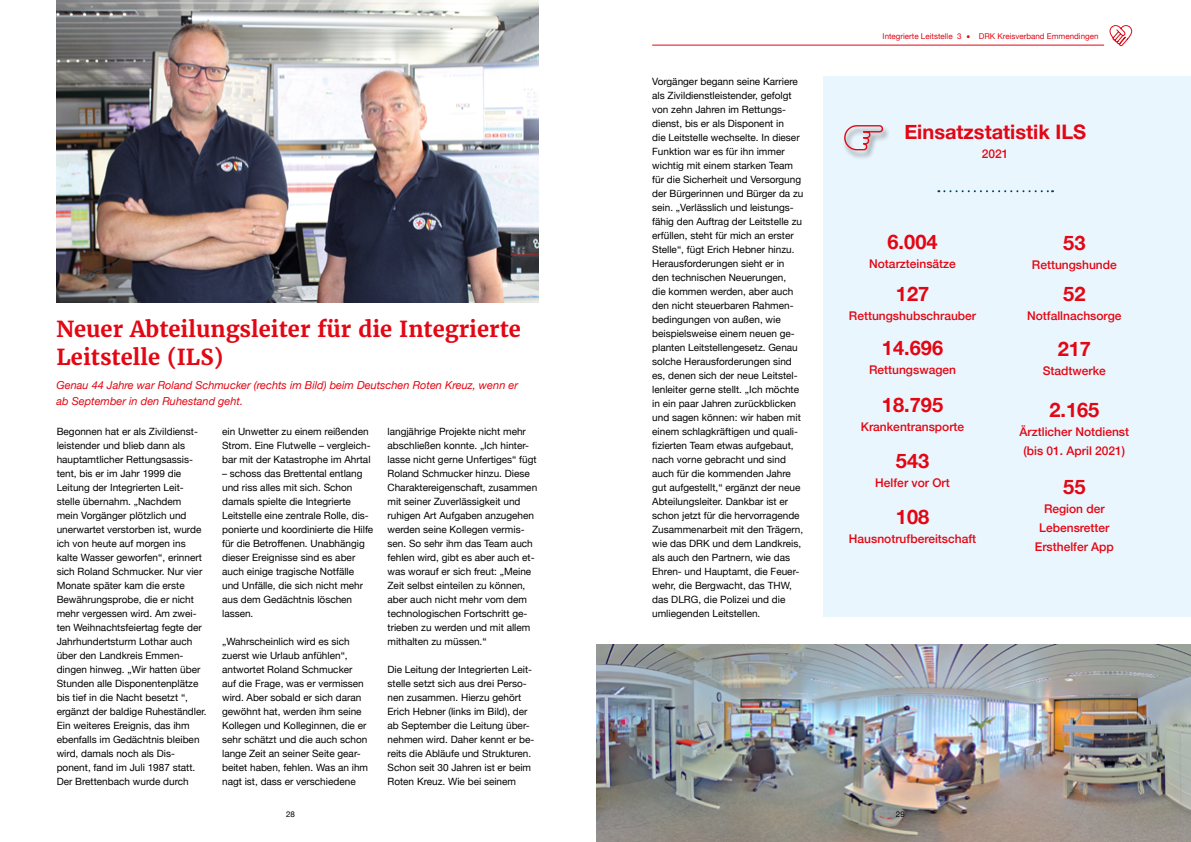
<style>
.page{position:relative;width:1191px;height:842px;background:#fff}
.page>*{position:absolute;margin:0;border:0;box-sizing:border-box;transform-origin:0 0}
.t1{font:700 22px/28px "Merriweather";color:#e30613}
.t2{font:700 20px "Helvetica Neue";color:#e30613}
.t3{font:500 12px/19px "Helvetica Neue";color:#e30613;text-align:center}
.t4{font:italic 11px/16px "Helvetica Neue";color:#e30613}
.t5{font:10px/14px "Helvetica Neue";color:#000}
.t6{font:8px "Helvetica Neue";color:#e30613}
.t7{font:8px "Helvetica Neue";color:#000}
</style>
<div class="page">
<img style="left:596px;top:645px;width:595px;height:197px">
<svg style="left:1109px;top:25px;width:23px;height:22px"></svg>
<hr style="left:652px;top:45px;width:452px;height:1px;background:#e30613">
<img style="left:57px;top:0;width:482px;height:302px">
<div style="left:823px;top:77px;width:368px;height:540px;background:#eaf6fe"></div>
<svg style="left:938px;top:190px;width:115px;height:2px"></svg>
<div style="left:843px;top:126px;width:47px;height:34px;background:#000;opacity:.54"></div>
<svg style="left:843px;top:125px;width:42px;height:26px"></svg>
<h1 class="t1" style="left:56px;top:315px;width:466px">Neuer Abteilungsleiter für die Integrierte<br>Leitstelle (ILS)</h1>
<p class="t4" style="left:56px;top:378px;width:463px">Genau 44 Jahre war Roland Schmucker (rechts im Bild) beim Deutschen Roten Kreuz, wenn er ab September in den Ruhestand geht.</p>
<p class="t5" style="left:57px;top:425px;width:151px">Begonnen hat er als Zivildienst&shy;leistender und blieb dann als hauptamtlicher Rettungsassis&shy;tent, bis er im Jahr 1999 die<br>Leitung der Integrierten Leit&shy;stelle übernahm. „Nachdem<br>mein Vorgänger plötzlich und unerwartet verstorben ist, wurde ich von heute auf morgen ins kalte Wasser geworfen“, erinnert sich Roland Schmucker. Nur vier<br>Monate später kam die erste<br>Bewährungsprobe, die er nicht mehr vergessen wird. Am zwei&shy;ten Weihnachtsfeiertag fegte der<br>Jahrhundertsturm Lothar auch über den Landkreis Emmen&shy;dingen hinweg. „Wir hatten über<br>Stunden alle Disponentenplätze bis tief in die Nacht besetzt “, ergänzt der baldige Ruheständler.<br>Ein weiteres Ereignis, das ihm ebenfalls im Gedächtnis bleiben wird, damals noch als Dis&shy;ponent, fand im Juli 1987 statt.<br>Der Brettenbach wurde durch</p>
<p class="t5" style="left:222px;top:425px;width:150px">ein Unwetter zu einem reißenden<br>Strom. Eine Flutwelle – vergleich&shy;bar mit der Katastrophe im Ahrtal</p>
<p class="t5" style="left:222px;top:467px;width:153px">– schoss das Brettental entlang und riss alles mit sich. Schon damals spielte die Integrierte<br>Leitstelle eine zentrale Rolle, dis&shy;ponierte und koordinierte die Hilfe für die Betroffenen. Unabhängig dieser Ereignisse sind es aber auch einige tragische Notfälle und Unfälle, die sich nicht mehr aus dem Gedächtnis löschen lassen.</p>
<p class="t5" style="left:222px;top:635px;width:147px">„Wahrscheinlich wird es sich zuerst wie Urlaub anfühlen“, antwortet Roland Schmucker auf die Frage, was er vermissen wird. Aber sobald er sich daran gewöhnt hat, werden ihm seine<br>Kollegen und Kolleginnen, die er sehr schätzt und die auch schon lange Zeit an seiner Seite gear&shy;beitet haben, fehlen. Was an ihm nagt ist, dass er verschiedene</p>
<p class="t5" style="left:387px;top:425px;width:151px">langjährige Projekte nicht mehr abschließen konnte. „Ich hinter&shy;lasse nicht gerne Unfertiges“ fügt<br>Roland Schmucker hinzu. Diese<br>Charaktereigenschaft, zusammen mit seiner Zuverlässigkeit und ruhigen Art Aufgaben anzugehen werden seine Kollegen vermis&shy;sen. So sehr ihm das Team auch fehlen wird, gibt es aber auch et&shy;was worauf er sich freut: „Meine<br>Zeit selbst einteilen zu können, aber auch nicht mehr vom dem technologischen Fortschritt ge&shy;trieben zu werden und mit allem mithalten zu müssen.“</p>
<p class="t5" style="left:387px;top:663px;width:148px">Die Leitung der Integrierten Leit&shy;stelle setzt sich aus drei Perso&shy;nen zusammen. Hierzu gehört<br>Erich Hebner (links im Bild), der ab September die Leitung über&shy;nehmen wird. Daher kennt er be&shy;reits die Abläufe und Strukturen.<br>Schon seit 30 Jahren ist er beim<br>Roten Kreuz. Wie bei seinem</p>
<p class="t5" style="left:652px;top:75px;width:153px">Vorgänger begann seine Karriere als Zivildienstleistender, gefolgt von zehn Jahren im Rettungs&shy;dienst, bis er als Disponent in<br>die Leitstelle wechselte. In dieser<br>Funktion war es für ihn immer wichtig mit einem starken Team für die Sicherheit und Versorgung der Bürgerinnen und Bürger da zu sein. „Verlässlich und leistungs&shy;fähig den Auftrag der Leitstelle zu erfüllen, steht für mich an erster<br>Stelle“, fügt Erich Hebner hinzu.<br>Herausforderungen sieht er in den technischen Neuerungen,<br>die kommen werden, aber auch den nicht steuerbaren Rahmen&shy;bedingungen von außen, wie beispielsweise einem neuen ge&shy;planten Leitstellengesetz. Genau solche Herausforderungen sind es, denen sich der neue Leitstel&shy;lenleiter gerne stellt. „Ich möchte in ein paar Jahren zurückblicken und sagen können: wir haben mit einem schlagkräftigen und quali&shy;fizierten Team etwas aufgebaut, nach vorne gebracht und sind auch für die kommenden Jahre gut aufgestellt,“ ergänzt der neue<br>Abteilungsleiter. Dankbar ist er schon jetzt für die hervorragende<br>Zusammenarbeit mit den Trägern, wie das DRK und dem Landkreis, als auch den Partnern, wie das<br>Ehren- und Hauptamt, die Feuer&shy;wehr, die Bergwacht, das THW, das DLRG, die Polizei und die umliegenden Leitstellen.</p>
<p class="t6" style="left:882px;top:30px;width:80px">Integrierte Leitstelle 3</p>
<p class="t6" style="left:978px;top:30px;width:121px">DRK Kreisverband Emmendingen</p>
<h2 class="t2" style="left:904px;top:116px;width:183px">Einsatzstatistik ILS</h2>
<p class="t3" style="left:982px;top:143px;width:28px">2021</p>
<h2 class="t2" style="left:887px;top:226px;width:52px">6.004</h2>
<p class="t3" style="left:869px;top:254px;width:88px">Notarzteinsätze</p>
<h2 class="t2" style="left:896px;top:279px;width:35px">127</h2>
<p class="t3" style="left:849px;top:306px;width:129px">Rettungshubschrauber</p>
<h2 class="t2" style="left:882px;top:333px;width:63px">14.696</h2>
<p class="t3" style="left:869px;top:360px;width:88px">Rettungswagen</p>
<h2 class="t2" style="left:882px;top:389px;width:63px">18.795</h2>
<p class="t3" style="left:861px;top:416px;width:105px">Krankentransporte</p>
<h2 class="t2" style="left:896px;top:445px;width:35px">543</h2>
<p class="t3" style="left:875px;top:472px;width:76px">Helfer vor Ort</p>
<h2 class="t2" style="left:896px;top:501px;width:35px">108</h2>
<p class="t3" style="left:849px;top:528px;width:129px">Hausnotrufbereitschaft</p>
<h2 class="t2" style="left:1063px;top:228px;width:24px">53</h2>
<p class="t3" style="left:1032px;top:255px;width:86px">Rettungshunde</p>
<h2 class="t2" style="left:1063px;top:279px;width:24px">52</h2>
<p class="t3" style="left:1027px;top:306px;width:96px">Notfallnachsorge</p>
<h2 class="t2" style="left:1057px;top:333px;width:35px">217</h2>
<p class="t3" style="left:1042px;top:360px;width:65px">Stadtwerke</p>
<h2 class="t2" style="left:1049px;top:394px;width:52px">2.165</h2>
<p class="t3" style="left:1019px;top:421px;width:111px">Ärztlicher Notdienst (bis 01. April 2021)</p>
<h2 class="t2" style="left:1063px;top:471px;width:24px">55</h2>
<p class="t3" style="left:1034px;top:498px;width:81px">Region der<br>Lebensretter<br>Ersthelfer App</p>
<p class="t7" style="left:286px;top:808px;width:10px">28</p>
<p class="t7" style="left:896px;top:808px;width:10px">29</p>
</div>
